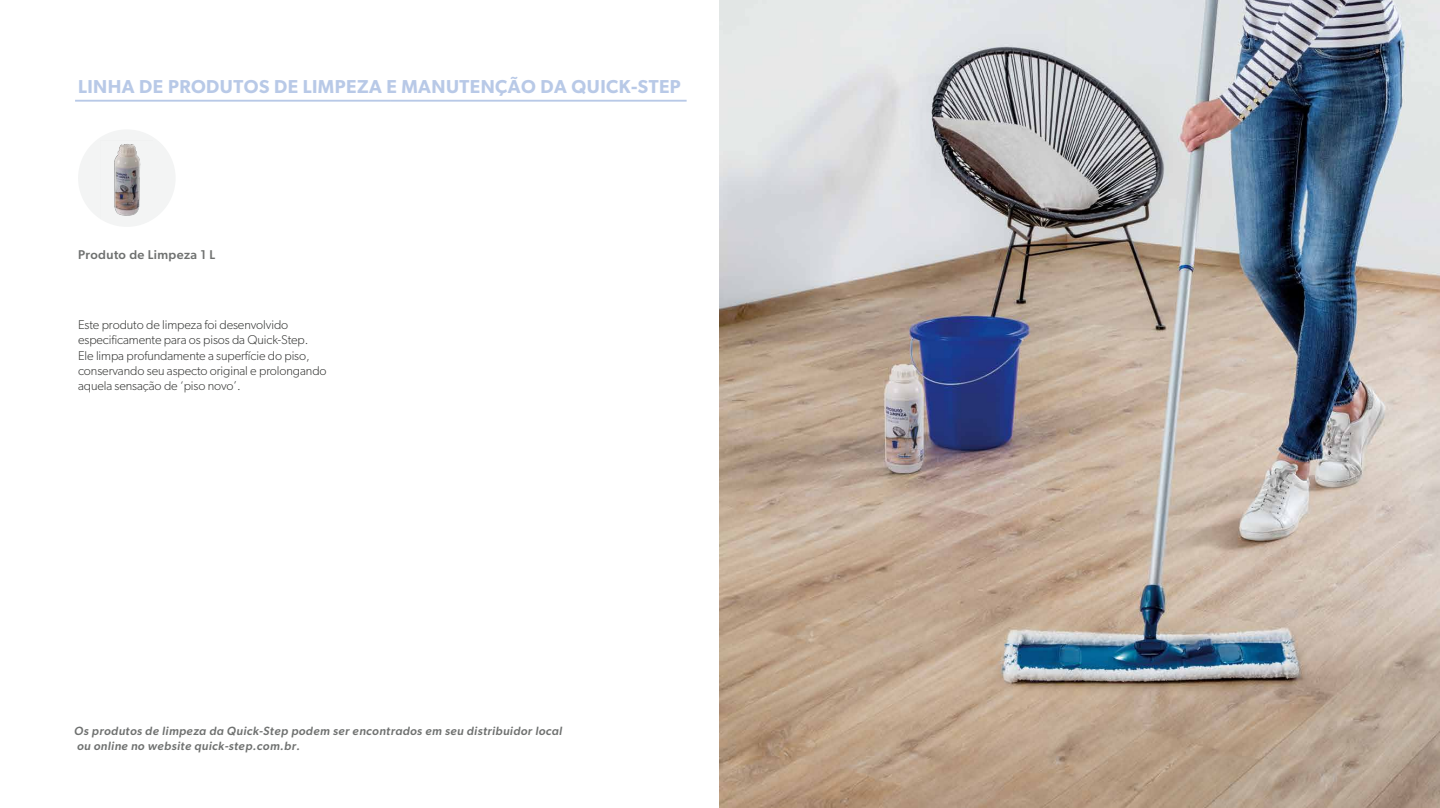
<style>
.page{position:relative;width:1440px;height:808px;background:#fff}
.page>*{position:absolute;margin:0;border:0;box-sizing:border-box;transform-origin:0 0}
.t1{font:600 18.75px "Gibson";letter-spacing:.025em;color:#b8c9e7}
.t2{font:300 12.75px/15.3px "Gibson";letter-spacing:-.005em;color:#383937}
.t3{font:500 12.75px "Gibson";letter-spacing:.03em;color:#6f7170}
.t4{font:italic 500 12px/14.4px "Gibson";letter-spacing:.04em;color:#6f7170}
</style>
<div class="page">
<hr style="left:75px;top:100px;width:315px;height:2px;background:#b8c9e7">
<hr style="left:390px;top:100px;width:296px;height:2px;background:#b8c9e7">
<div style="left:78px;top:129px;width:98px;height:98px;background:#f3f4f4;border-radius:50%"></div>
<img style="left:114px;top:144px;width:27px;height:72px">
<img style="left:719px;top:0;width:720px;height:808px">
<h1 class="t1" style="left:78px;top:75px;width:604px">LINHA DE PRODUTOS DE LIMPEZA E MANUTENÇÃO DA QUICK-STEP</h1>
<p class="t3" style="left:78px;top:247px;width:139px">Produto de Limpeza 1 L</p>
<p class="t2" style="left:78px;top:317px;width:250px">Este produto de limpeza foi desenvolvido especificamente para os pisos da Quick-Step.<br>Ele limpa profundamente a superfície do piso, conservando seu aspecto original e prolongando aquela sensação de ‘piso novo’.</p>
<p class="t4" style="left:74px;top:723px;width:489px">Os produtos de limpeza da Quick-Step podem ser encontrados em seu distribuidor local ou online no website quick-step.com.br.</p>
</div>
